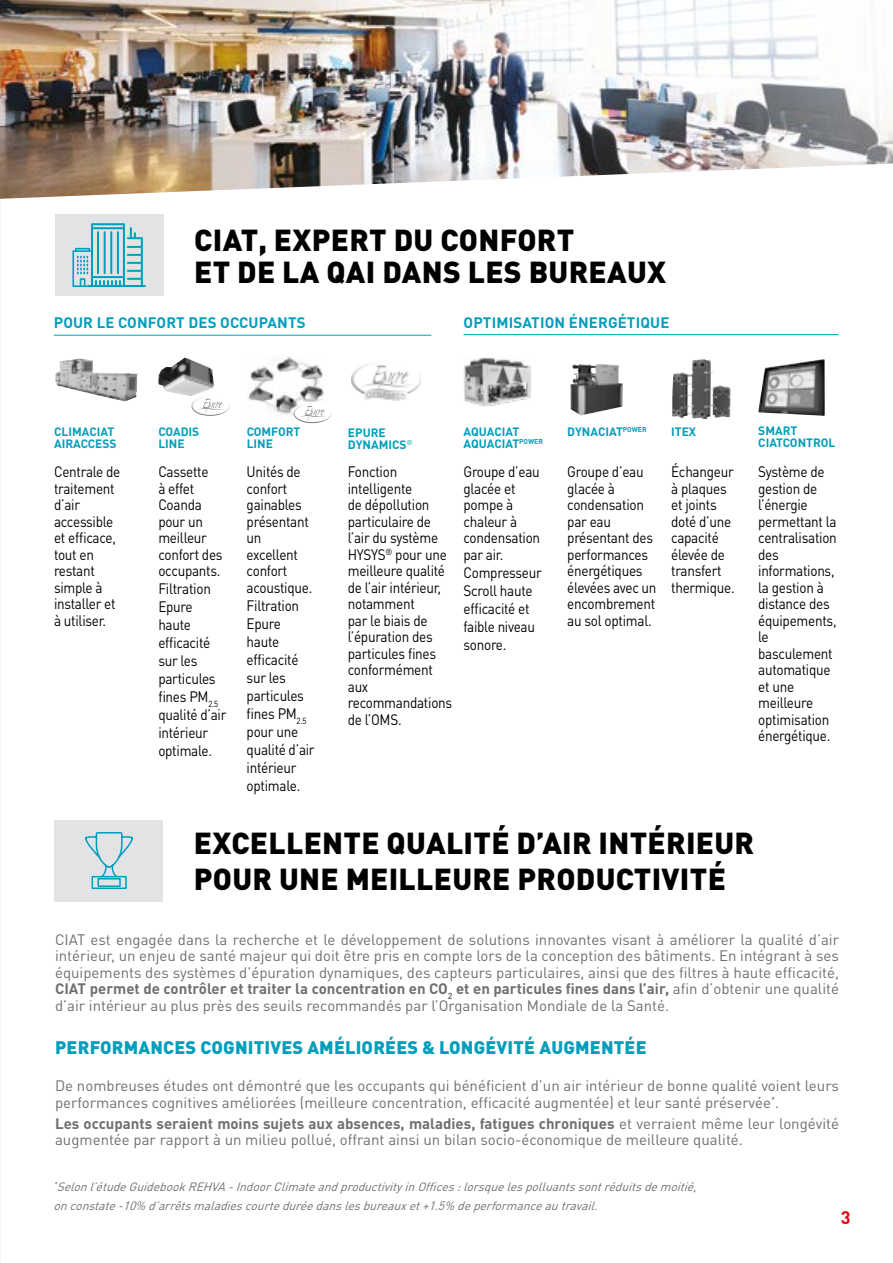
<style>
.page{position:relative;width:893px;height:1263px;background:#fff}
.page>*{position:absolute;margin:0;border:0;box-sizing:border-box;transform-origin:0 0}
.t1{font:900 30px/36px "DIN Pro";letter-spacing:.01em;color:#000}
.t2{font:900 18px "DIN Pro";letter-spacing:.01em;color:#009ebd}
.t3{font:700 18px "DIN Pro";color:#e30613}
.t4{font:15px/16.5px "DIN Pro";letter-spacing:-.02em;color:#000;scale:.9 1}
.t5{font:15px/16.5px "DIN Pro";color:#706f6f}
.t6{font:700 15px "DIN Pro";letter-spacing:.01em;color:#009ebd}
.t7{font:italic 12px/18.6px "DIN Pro";color:#706f6f}
.t8{font:700 12px/12px "DIN Pro";color:#009ebd}
.s1{font-weight:700}
</style>
<div class="page">
<img style="left:0;top:0;width:893px;height:199px">
<div style="left:54px;top:820px;width:108px;height:81px;background:#e2e3e5"></div>
<div style="left:55px;top:215px;width:108px;height:81px;background:#e2e3e5"></div>
<img style="left:671px;top:359px;width:59px;height:60px">
<img style="left:55px;top:358px;width:84px;height:43px">
<svg style="left:191px;top:398px;width:39px;height:18px"></svg>
<img style="left:158px;top:358px;width:57px;height:38px">
<img style="left:758px;top:359px;width:67px;height:57px">
<svg style="left:72px;top:223px;width:74px;height:64px"></svg>
<img style="left:247px;top:355px;width:78px;height:60px">
<svg style="left:293px;top:403px;width:39px;height:20px"></svg>
<svg style="left:85px;top:832px;width:48px;height:57px"></svg>
<img style="left:570px;top:363px;width:53px;height:52px">
<img style="left:463px;top:358px;width:67px;height:48px">
<hr style="left:54px;top:335px;width:377px;height:1px;background:#009ebd">
<hr style="left:463px;top:334px;width:376px;height:1px;background:#009ebd">
<img style="left:351px;top:364px;width:68px;height:36px">
<h1 class="t1" style="left:194px;top:223px;width:473px;line-height:31.5px">CIAT, EXPERT DU CONFORT<br>ET DE LA QAI DANS LES BUREAUX</h1>
<p class="t6" style="left:54px;top:313px;width:253px">POUR LE CONFORT DES OCCUPANTS</p>
<p class="t6" style="left:464px;top:312px;width:207px">OPTIMISATION ÉNERGÉTIQUE</p>
<p class="t8" style="left:54px;top:425px;width:64px">CLIMACIAT<br>AIRACCESS</p>
<p class="t4" style="left:54px;top:463px;width:75px">Centrale de traitement d’air accessible et efficace, tout en restant simple à installer et à utiliser.</p>
<p class="t8" style="left:158px;top:425px;width:42px">COADIS<br>LINE</p>
<p class="t4" style="left:158px;top:463px;width:73px">Cassette<br>à effet<br>Coanda pour un meilleur confort des occupants.</p>
<p class="t4" style="left:158px;top:579px;width:77px;line-height:18px">Filtration<br>Epure haute efficacité sur les particules fines PM<sub>2.5 </sub>qualité d’air intérieur optimale.</p>
<p class="t8" style="left:247px;top:425px;width:55px">COMFORT<br>LINE</p>
<p class="t4" style="left:247px;top:463px;width:75px">Unités de confort gainables présentant un excellent confort acoustique.</p>
<p class="t4" style="left:247px;top:596px;width:77px;line-height:18px">Filtration<br>Epure haute efficacité sur les particules fines PM<sub>2.5 </sub>pour une qualité d’air intérieur optimale.</p>
<p class="t8" style="left:348px;top:426px;width:66px">EPURE<br>DYNAMICS<sup>®</sup></p>
<p class="t4" style="left:348px;top:463px;width:117px">Fonction intelligente<br>de dépollution particulaire de l’air du système<br>HYSYS<sup>®</sup> pour une meilleure qualité de l’air intérieur, notamment<br>par le biais de l’épuration des particules fines conformément aux recommandations de l’OMS.</p>
<p class="t8" style="left:464px;top:426px;width:81px">AQUACIAT<br>AQUACIAT<sup>POWER</sup></p>
<p class="t4" style="left:463px;top:463px;width:87px">Groupe d’eau glacée et pompe à chaleur à condensation par air.</p>
<p class="t4" style="left:463px;top:563px;width:88px;line-height:18px">Compresseur<br>Scroll haute efficacité et faible niveau sonore.</p>
<p class="t8" style="left:567px;top:425px;width:81px">DYNACIAT<sup>POWER</sup></p>
<p class="t4" style="left:567px;top:463px;width:101px">Groupe d’eau glacée à condensation par eau présentant des performances énergétiques élevées avec un encombrement au sol optimal.</p>
<p class="t8" style="left:671px;top:425px;width:26px">ITEX</p>
<p class="t4" style="left:671px;top:463px;width:72px">Échangeur à plaques et joints doté d’une capacité élevée de transfert thermique.</p>
<p class="t8" style="left:758px;top:424px;width:79px">SMART<br>CIATCONTROL</p>
<p class="t4" style="left:758px;top:463px;width:89px">Système de gestion de l’énergie permettant la centralisation des informations, la gestion à distance des équipements, le basculement automatique et une meilleure optimisation énergétique.</p>
<h1 class="t1" style="left:194px;top:824px;width:562px">EXCELLENTE QUALITÉ D’AIR INTÉRIEUR<br>POUR UNE MEILLEURE PRODUCTIVITÉ</h1>
<p class="t5" style="left:55px;top:931px;width:785px;text-align:justify">CIAT est engagée dans la recherche et le développement de solutions innovantes visant à améliorer la qualité d’air intérieur, un enjeu de santé majeur qui doit être pris en compte lors de la conception des bâtiments. En intégrant à ses équipements des systèmes d’épuration dynamiques, des capteurs particulaires, ainsi que des filtres à haute efficacité, <span class="s1">CIAT permet de contrôler et traiter la concentration en CO</span><sub>2</sub> <span class="s1">et en particules fines dans l’air,</span> afin d’obtenir une qualité d’air intérieur au plus près des seuils recommandés par l’Organisation Mondiale de la Santé.</p>
<p class="t2" style="left:55px;top:1035px;width:593px">PERFORMANCES COGNITIVES AMÉLIORÉES &amp; LONGÉVITÉ AUGMENTÉE</p>
<p class="t5" style="left:55px;top:1077px;width:785px">De nombreuses études ont démontré que les occupants qui bénéficient d’un air intérieur de bonne qualité voient leurs performances cognitives améliorées (meilleure concentration, efficacité augmentée) et leur santé préservée<sup>*</sup>.</p>
<p class="t5" style="left:55px;top:1114px;width:785px"><span class="s1">Les occupants seraient moins sujets aux absences, maladies, fatigues chroniques</span> et verraient même leur longévité augmentée par rapport à un milieu pollué, offrant ainsi un bilan socio-économique de meilleure qualité.</p>
<p class="t7" style="left:54px;top:1177px;width:649px"><sup>*</sup>Selonl’étudeGuidebookREHVA-IndoorClimateandproductivityinOffices:lorsquelespolluantssontréduitsdemoitié, onconstate-10% d’arrêtsmaladiescourteduréedanslesbureauxet+1.5% deperformanceautravail.</p>
<p class="t3" style="left:841px;top:1205px;width:11px">3</p>
</div>
